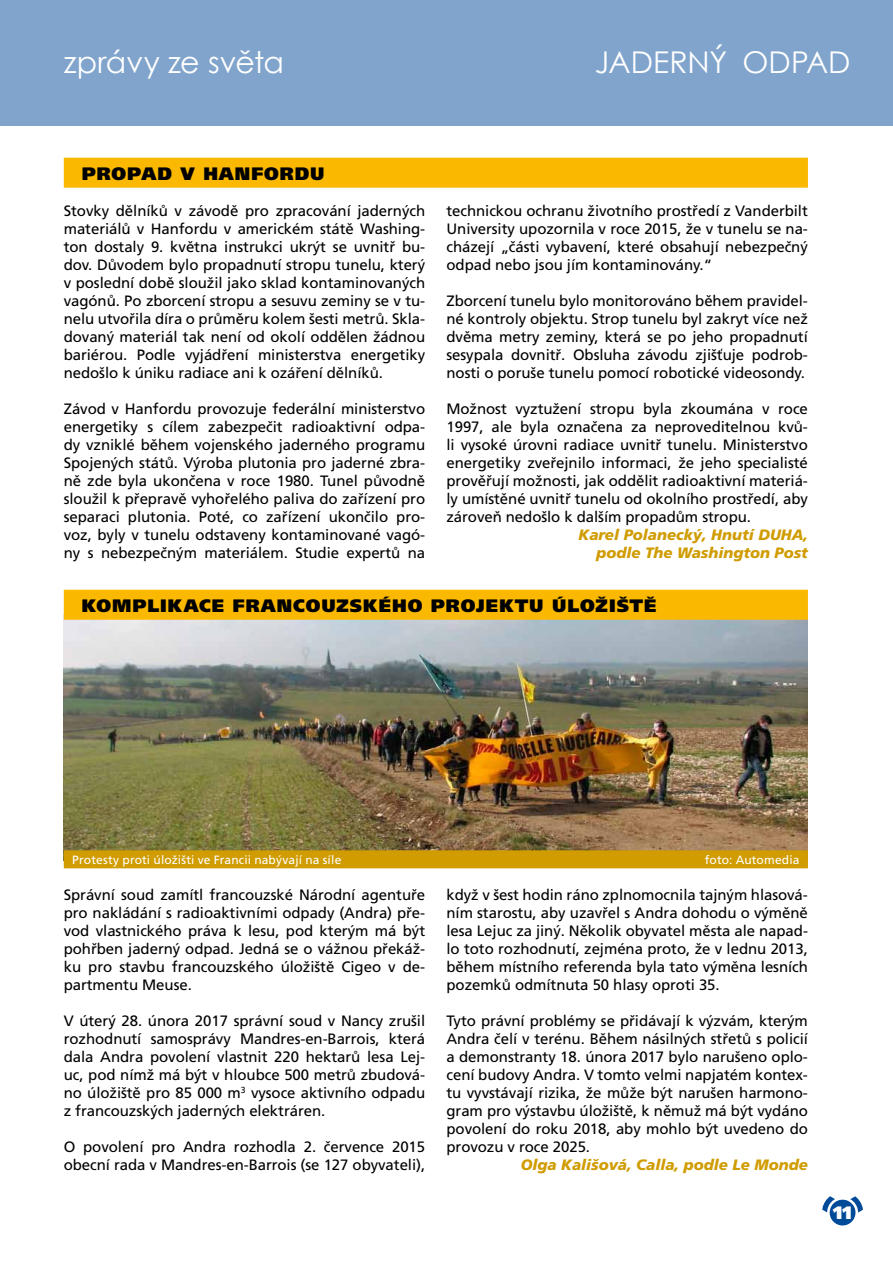
<style>
.page{position:relative;width:893px;height:1263px;background:#fff}
.page>*{position:absolute;margin:0;border:0;box-sizing:border-box;transform-origin:0 0}
.t1{font:30px "Century Gothic";letter-spacing:-.005em;color:#fff}
.t2{font:900 18px "Frutiger CE";letter-spacing:.185em;color:#000}
.t3{font:900 18px "Frutiger CE";letter-spacing:.12em;color:#000}
.t4{font:900 18px "Frutiger CE";color:#fff}
.t5{font:15px/18px "Frutiger CE";letter-spacing:-.005em;color:#000;text-align:justify}
.t6{font:italic 900 15px/18px "Frutiger CE";color:#d09c00;text-align:right}
.t7{font:12px "Frutiger CE";letter-spacing:.01em;color:#fff}
</style>
<div class="page">
<svg style="left:822px;top:1196px;width:14px;height:17px"></svg>
<svg style="left:849px;top:1196px;width:14px;height:17px"></svg>
<div style="left:830px;top:1200px;width:25px;height:25px;background:#004a9a;border-radius:50%"></div>
<div style="left:0;top:0;width:893px;height:126px;background:#80a4cc"></div>
<img style="left:64px;top:620px;width:744px;height:230px">
<div style="left:64px;top:158px;width:744px;height:30px;background:#fab900"></div>
<div style="left:64px;top:590px;width:744px;height:30px;background:#fab900"></div>
<div style="left:64px;top:850px;width:744px;height:18px;background:#d09c00"></div>
<h1 class="t1" style="left:64px;top:41px;width:222px">zprávy ze světa</h1>
<h1 class="t1" style="left:595px;top:41px;width:257px">Jaderný odpad</h1>
<p class="t3" style="left:82px;top:163px;width:244px">PROPAD V HAN FORDU</p>
<p class="t5" style="left:64px;top:202px;width:363px">Stovky dělníků v závodě pro zpracování jaderných materiálů v Hanfordu v americkém státě Washing&shy;ton dostaly 9. května instrukci ukrýt se uvnitř bu&shy;dov. Důvodem bylo propadnutí stropu tunelu, který v poslední době sloužil jako sklad kontaminovaných vagónů. Po zborcení stropu a sesuvu zeminy se v tu&shy;nelu utvořila díra o průměru kolem šesti metrů. Skla&shy;dovaný materiál tak není od okolí oddělen žádnou bariérou. Podle vyjádření ministerstva energetiky nedošlo k úniku radiace ani k ozáření dělníků.</p>
<p class="t5" style="left:64px;top:400px;width:363px">Závod v Hanfordu provozuje federální ministerstvo energetiky s cílem zabezpečit radioaktivní odpa&shy;dy vzniklé během vojenského jaderného programu Spojených států. Výroba plutonia pro jaderné zbra&shy;ně zde byla ukončena v roce 1980. Tunel původně sloužil k přepravě vyhořelého paliva do zařízení pro separaci plutonia. Poté, co zařízení ukončilo pro&shy;voz, byly v tunelu odstaveny kontaminované vagó&shy;ny s nebezpečným materiálem. Studie expertů na</p>
<p class="t5" style="left:446px;top:202px;width:363px">technickou ochranu životního prostředí z Vanderbilt University upozornila v roce 2015, že v tunelu se na&shy;cházejí „části vybavení, které obsahují nebezpečný odpad nebo jsou jím kontaminovány.“</p>
<p class="t5" style="left:446px;top:292px;width:363px">Zborcení tunelu bylo monitorováno během pravidel&shy;né kontroly objektu. Strop tunelu byl zakryt více než dvěma metry zeminy, která se po jeho propadnutí sesypala dovnitř. Obsluha závodu zjišťuje podrob&shy;nosti o poruše tunelu pomocí robotické videosondy.</p>
<p class="t5" style="left:446px;top:400px;width:363px">Možnost vyztužení stropu byla zkoumána v roce 1997, ale byla označena za neproveditelnou kvů&shy;li vysoké úrovni radiace uvnitř tunelu. Ministerstvo energetiky zveřejnilo informaci, že jeho specialisté prověřují možnosti, jak oddělit radioaktivní materiá&shy;ly umístěné uvnitř tunelu od okolního prostředí, aby zároveň nedošlo k dalším propadům stropu.</p>
<p class="t6" style="left:579px;top:526px;width:231px">Karel Polanecký, Hnutí DUHA, podle The Washington Post</p>
<p class="t2" style="left:82px;top:595px;width:576px">KOMPLIKACE FRANCOUZSKÉHO PROJEKTU Ú LOŽIŠTĚ</p>
<p class="t7" style="left:72px;top:853px;width:271px">Protesty proti úložišti ve Francii nabývají na síle</p>
<p class="t7" style="left:705px;top:853px;width:96px">foto: Automedia</p>
<p class="t5" style="left:64px;top:886px;width:363px">Správní soud zamítl francouzské Národní agentuře pro nakládání s radioaktivními odpady (Andra) pře&shy;vod vlastnického práva k lesu, pod kterým má být pohřben jaderný odpad. Jedná se o vážnou překáž&shy;ku pro stavbu francouzského úložiště Cigeo v de&shy;partmentu Meuse.</p>
<p class="t5" style="left:64px;top:1012px;width:363px">V úterý 28. února 2017 správní soud v Nancy zrušil rozhodnutí samosprávy Mandres-en-Barrois, která dala Andra povolení vlastnit 220 hektarů lesa Lej&shy;uc, pod nímž má být v hloubce 500 metrů zbudová&shy;no úložiště pro 85 000 m<sup>3</sup> vysoce aktivního odpadu z francouzských jaderných elektráren.</p>
<p class="t5" style="left:64px;top:1138px;width:363px">O povolení pro Andra rozhodla 2. července 2015 obecní rada v Mandres-en-Barrois (se 127 obyvateli),</p>
<p class="t5" style="left:446px;top:886px;width:363px">když v šest hodin ráno zplnomocnila tajným hlasová&shy;ním starostu, aby uzavřel s Andra dohodu o výměně lesa Lejuc za jiný. Několik obyvatel města ale napad&shy;lo toto rozhodnutí, zejména proto, že v lednu 2013, během místního referenda byla tato výměna lesních pozemků odmítnuta 50 hlasy oproti 35.</p>
<p class="t5" style="left:446px;top:1012px;width:363px">Tyto právní problémy se přidávají k výzvám, kterým Andra čelí v terénu. Během násilných střetů s policií a demonstranty 18. února 2017 bylo narušeno oplo&shy;cení budovy Andra. V tomto velmi napjatém kontex&shy;tu vyvstávají rizika, že může být narušen harmono&shy;gram pro výstavbu úložiště, k němuž má být vydáno povolení do roku 2018, aby mohlo být uvedeno do provozu v roce 2025.</p>
<p class="t6" style="left:521px;top:1156px;width:289px">Olga Kališová, Calla, podle Le Monde</p>
<p class="t4" style="left:833px;top:1203px;width:20px">11</p>
</div>
